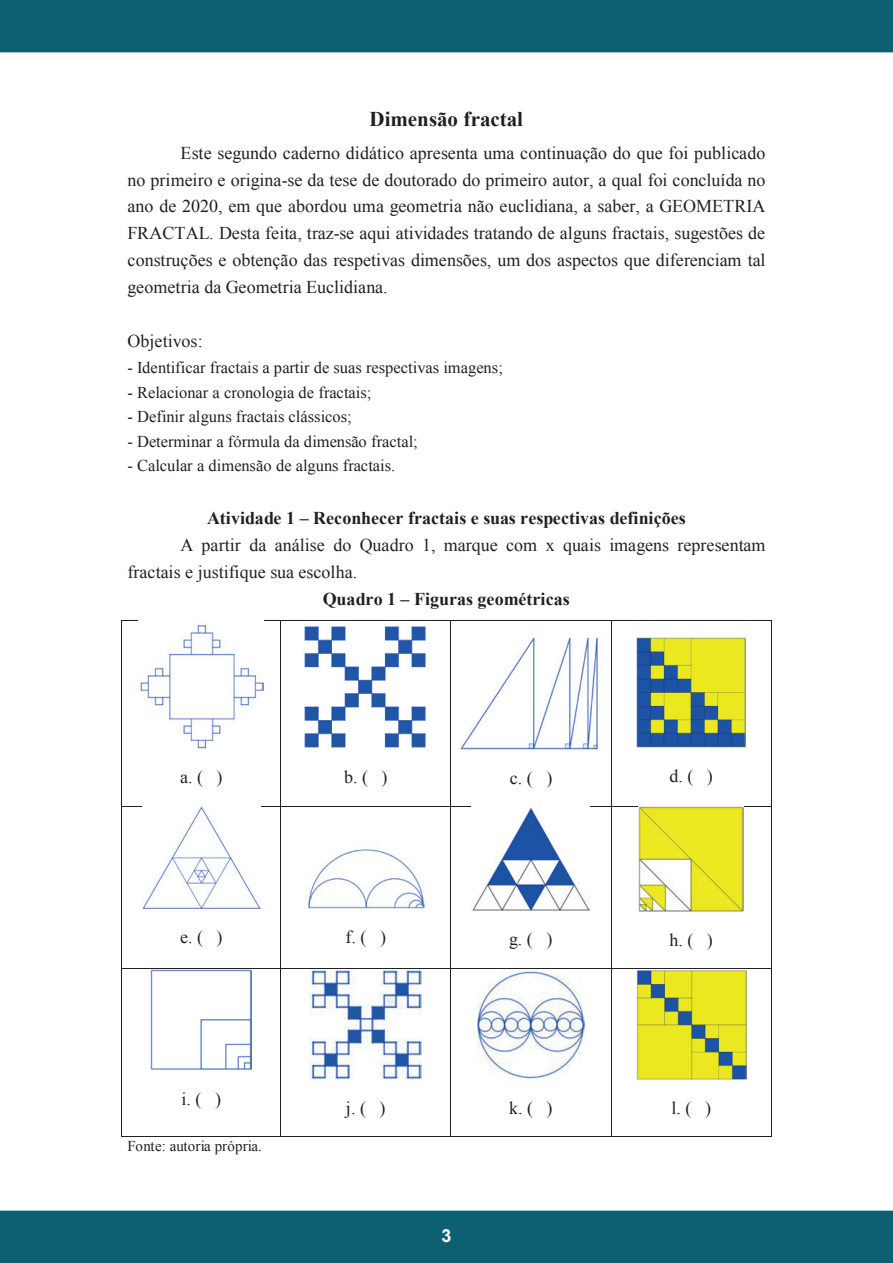
<style>
.page{position:relative;width:893px;height:1263px;background:#fff}
.page>*{position:absolute;margin:0;border:0;box-sizing:border-box;transform-origin:0 0}
.t1{font:700 21px "Times New Roman";color:#231f20}
.t2{font:18px/26.8px "Times New Roman";color:#231f20;text-align:justify}
.t3{font:700 18px "Times New Roman";color:#231f20}
.t4{font:700 18px "Arial";color:#fff}
.t5{font:16.5px "Times New Roman";letter-spacing:-.005em;color:#231f20}
.t6{font:15px "Times New Roman";color:#231f20}
</style>
<div class="page">
<img style="left:0;top:0;width:893px;height:1263px">
<hr style="left:122px;top:620px;width:158px;height:1px;background:#231f20">
<hr style="left:281px;top:620px;width:170px;height:1px;background:#231f20">
<hr style="left:451px;top:620px;width:160px;height:1px;background:#231f20">
<hr style="left:611px;top:620px;width:160px;height:1px;background:#231f20">
<hr style="left:121px;top:621px;width:1px;height:185px;background:#231f20">
<hr style="left:280px;top:621px;width:1px;height:185px;background:#231f20">
<hr style="left:451px;top:621px;width:1px;height:185px;background:#231f20">
<hr style="left:611px;top:621px;width:1px;height:185px;background:#231f20">
<hr style="left:771px;top:621px;width:1px;height:185px;background:#231f20">
<hr style="left:122px;top:806px;width:158px;height:1px;background:#231f20">
<hr style="left:281px;top:806px;width:170px;height:1px;background:#231f20">
<hr style="left:451px;top:806px;width:160px;height:1px;background:#231f20">
<hr style="left:611px;top:806px;width:160px;height:1px;background:#231f20">
<hr style="left:121px;top:807px;width:1px;height:161px;background:#231f20">
<hr style="left:280px;top:807px;width:1px;height:161px;background:#231f20">
<hr style="left:451px;top:807px;width:1px;height:161px;background:#231f20">
<hr style="left:611px;top:807px;width:1px;height:161px;background:#231f20">
<hr style="left:771px;top:807px;width:1px;height:161px;background:#231f20">
<hr style="left:122px;top:968px;width:158px;height:1px;background:#231f20">
<hr style="left:281px;top:968px;width:170px;height:1px;background:#231f20">
<hr style="left:451px;top:968px;width:160px;height:1px;background:#231f20">
<hr style="left:611px;top:968px;width:160px;height:1px;background:#231f20">
<hr style="left:121px;top:969px;width:1px;height:167px;background:#231f20">
<hr style="left:122px;top:1136px;width:158px;height:1px;background:#231f20">
<hr style="left:280px;top:969px;width:1px;height:167px;background:#231f20">
<hr style="left:281px;top:1136px;width:170px;height:1px;background:#231f20">
<hr style="left:451px;top:969px;width:1px;height:167px;background:#231f20">
<hr style="left:451px;top:1136px;width:160px;height:1px;background:#231f20">
<hr style="left:611px;top:969px;width:1px;height:167px;background:#231f20">
<hr style="left:611px;top:1136px;width:160px;height:1px;background:#231f20">
<hr style="left:771px;top:969px;width:1px;height:167px;background:#231f20">
<img style="left:138px;top:620px;width:125px;height:129px">
<img style="left:304px;top:625px;width:123px;height:123px">
<img style="left:459px;top:636px;width:143px;height:113px">
<img style="left:636px;top:638px;width:110px;height:109px">
<img style="left:142px;top:807px;width:118px;height:101px">
<img style="left:307px;top:833px;width:117px;height:75px">
<img style="left:471px;top:807px;width:119px;height:104px">
<img style="left:638px;top:807px;width:105px;height:104px">
<img style="left:151px;top:969px;width:101px;height:101px">
<img style="left:310px;top:969px;width:111px;height:111px">
<img style="left:477px;top:969px;width:107px;height:109px">
<img style="left:636px;top:969px;width:111px;height:111px">
<p class="t1" style="left:370px;top:104px;width:155px">Dimensão fractal</p>
<p class="t2" style="left:128px;top:139px;width:640px;text-indent:53px">Este segundo caderno didático apresenta uma continuação do que foi publicado no primeiro e origina-se da tese de doutorado do primeiro autor, a qual foi concluída no ano de 2020, em que abordou uma geometria não euclidiana, a saber, a GEOMETRIA FRACTAL. Desta feita, traz-se aqui atividades tratando de alguns fractais, sugestões de construções e obtenção das respetivas dimensões, um dos aspectos que diferenciam tal geometria da Geometria Euclidiana.</p>
<p class="t2" style="left:128px;top:327px;width:77px">Objetivos:</p>
<p class="t5" style="left:128px;top:356px;width:377px">- Identificar fractais a partir de suas respectivas imagens;</p>
<p class="t5" style="left:128px;top:381px;width:246px">- Relacionar a cronologia de fractais;</p>
<p class="t5" style="left:128px;top:405px;width:226px">- Definir alguns fractais clássicos;</p>
<p class="t5" style="left:128px;top:430px;width:292px">- Determinar a fórmula da dimensão fractal;</p>
<p class="t5" style="left:128px;top:455px;width:269px">- Calcular a dimensão de alguns fractais.</p>
<p class="t3" style="left:207px;top:506px;width:480px">Atividade 1 – Reconhecer fractais e suas respectivas definições</p>
<p class="t2" style="left:127px;top:531px;width:640px;text-indent:53px">A partir da análise do Quadro 1, marque com x quais imagens representam fractais e justifique sua escolha.</p>
<p class="t3" style="left:323px;top:587px;width:248px">Quadro 1 – Figuras geométricas</p>
<p class="t2" style="left:180px;top:764px;width:44px">a. ( )</p>
<p class="t2" style="left:344px;top:764px;width:45px">b. ( )</p>
<p class="t2" style="left:510px;top:764px;width:44px">c. ( )</p>
<p class="t2" style="left:669px;top:763px;width:45px">d. ( )</p>
<p class="t2" style="left:180px;top:923px;width:44px">e. ( )</p>
<p class="t2" style="left:346px;top:923px;width:42px">f. ( )</p>
<p class="t2" style="left:509px;top:926px;width:45px">g.( )</p>
<p class="t2" style="left:669px;top:926px;width:45px">h. ( )</p>
<p class="t2" style="left:181px;top:1085px;width:41px">i. ( )</p>
<p class="t6" style="left:128px;top:1136px;width:136px">Fonte: autoria própria.</p>
<p class="t2" style="left:346px;top:1094px;width:41px">j. ( )</p>
<p class="t2" style="left:509px;top:1094px;width:45px">k. ( )</p>
<p class="t2" style="left:671px;top:1095px;width:41px">l. ( )</p>
<p class="t4" style="left:442px;top:1224px;width:12px">3</p>
</div>
